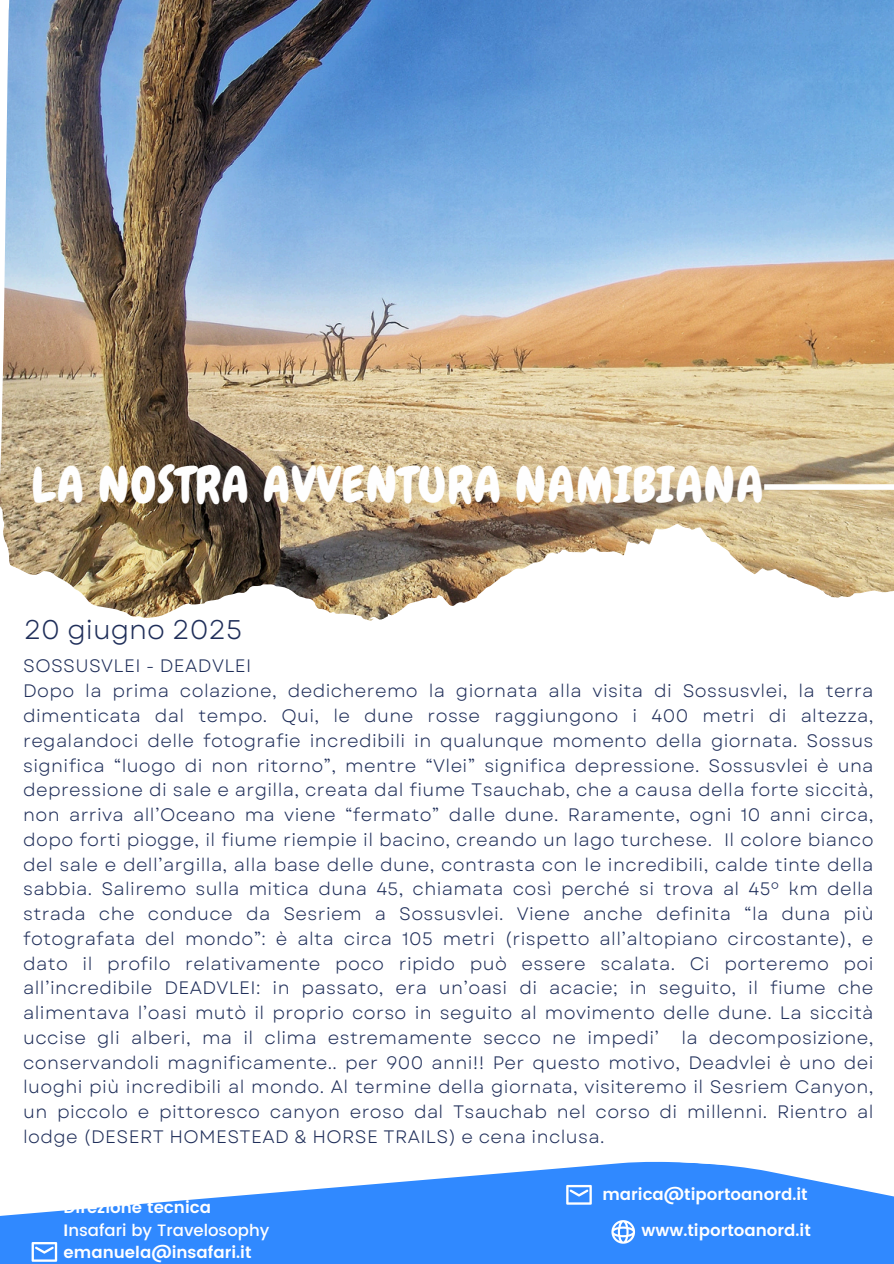
<style>
.page{position:relative;width:894px;height:1264px;background:#fff}
.page>*{position:absolute;margin:0;border:0;box-sizing:border-box;transform-origin:0 0}
.t1{font:49.5px "Chewy";letter-spacing:.02em;color:#fefefe}
.t2{font:27px "Garet";color:#202f5a}
.t3{font:18px/24.8px "Garet";letter-spacing:.02em;color:#202f5a;text-align:justify}
.t4{font:600 16.5px/22.5px "Poppins";color:#fff}
.s1{font-weight:500}
</style>
<div class="page">
<img style="left:0;top:0;width:893px;height:621px">
<svg style="left:0;top:1161px;width:893px;height:102px;fill:#3089ff"></svg>
<img style="left:207px;top:0;width:686px;height:531px">
<svg style="left:566px;top:1184px;width:25px;height:20px"></svg>
<svg style="left:611px;top:1220px;width:24px;height:23px"></svg>
<div style="left:764px;top:484px;width:129px;height:6px;background:#fefefe"></div>
<svg style="left:32px;top:1241px;width:25px;height:20px"></svg>
<h1 class="t1" style="left:32px;top:454px;width:733px">LA NOSTRA AVVENTURA NAMIBIANA</h1>
<p class="t2" style="left:24px;top:610px;width:220px">20 giugno 2025</p>
<p class="t3" style="left:23px;top:654px;width:229px">SOSSUSVLEI - DEADVLEI</p>
<p class="t3" style="left:23px;top:678px;width:851px">Dopo la prima colazione, dedicheremo la giornata alla visita di Sossusvlei, la terra dimenticata dal tempo. Qui, le dune rosse raggiungono i 400 metri di altezza, regalandoci delle fotografie incredibili in qualunque momento della giornata. Sossus significa “luogo di non ritorno”, mentre “Vlei” significa depressione. Sossusvlei è una depressione di sale e argilla, creata dal fiume Tsauchab, che a causa della forte siccità, non arriva all’Oceano ma viene “fermato” dalle dune. Raramente, ogni 10 anni circa, dopo forti piogge, il fiume riempie il bacino, creando un lago turchese. Il colore bianco del sale e dell’argilla, alla base delle dune, contrasta con le incredibili, calde tinte della sabbia. Saliremo sulla mitica duna 45, chiamata così perché si trova al 45º km della strada che conduce da Sesriem a Sossusvlei. Viene anche definita “la duna più fotografata del mondo”: è alta circa 105 metri (rispetto all’altopiano circostante), e dato il profilo relativamente poco ripido può essere scalata. Ci porteremo poi all’incredibile DEADVLEI: in passato, era un’oasi di acacie; in seguito, il fiume che alimentava l’oasi mutò il proprio corso in seguito al movimento delle dune. La siccità uccise gli alberi, ma il clima estremamente secco ne impedi’ la decomposizione, conservandoli magnificamente.. per 900 anni!! Per questo motivo, Deadvlei è uno dei luoghi più incredibili al mondo. Al termine della giornata, visiteremo il Sesriem Canyon, un piccolo e pittoresco canyon eroso dal Tsauchab nel corso di millenni. Rientro al lodge (DESERT HOMESTEAD &amp; HORSE TRAILS) e cena inclusa.</p>
<p class="t4" style="left:602px;top:1182px;width:207px">marica@tiportoanord.it</p>
<h3 class="t4" style="left:641px;top:1219px;width:171px">www.tiportoanord.it</h3>
<h2 class="t4" style="left:64px;top:1196px;width:207px">Direzione tecnica<br>I<span class="s1">nsafari by Travelosophy </span>emanuela@insafari.it</h2>
</div>
